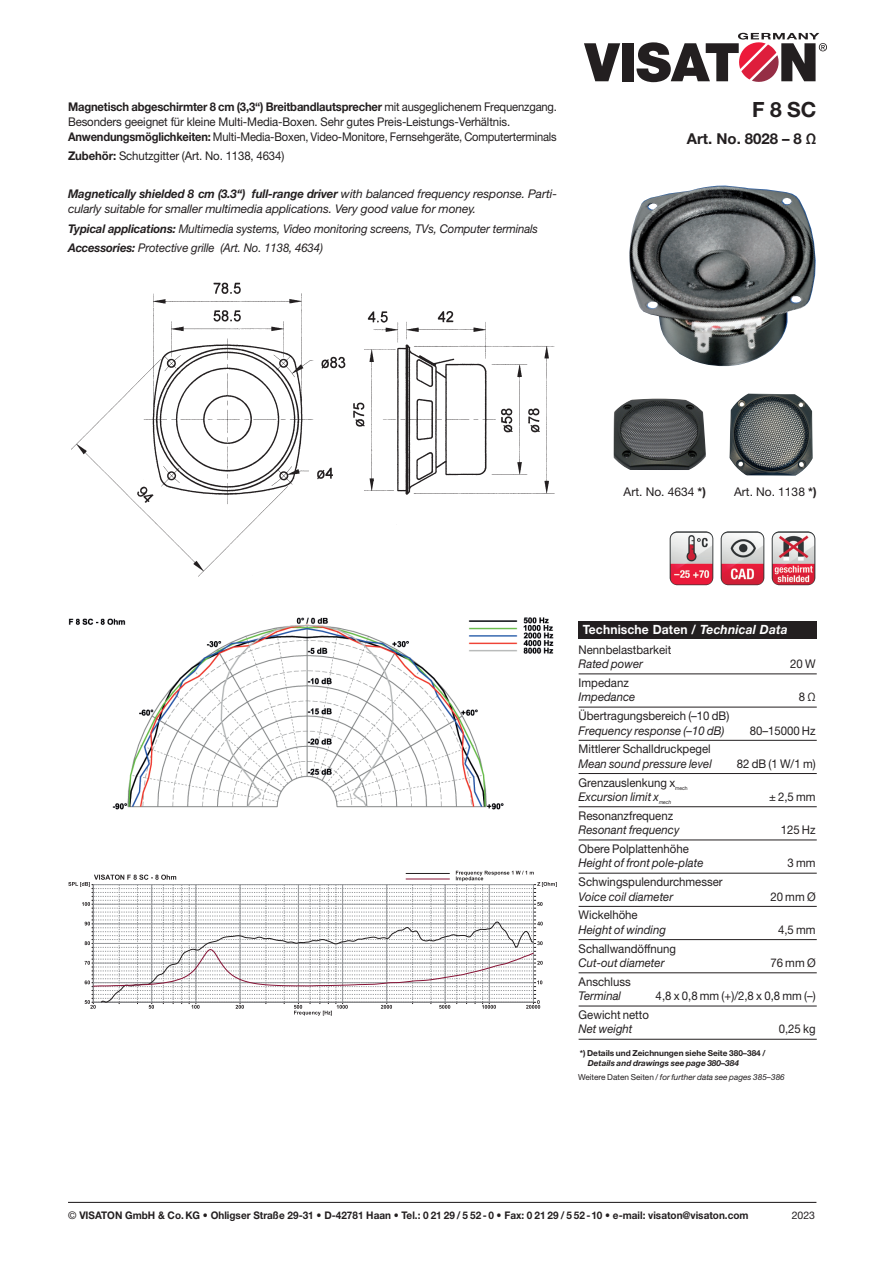
<style>
.page{position:relative;width:893px;height:1263px;background:#fff}
.page>*{position:absolute;margin:0;border:0;box-sizing:border-box;transform-origin:0 0}
.t1{font:700 21px "Helvetica Neue LT Std";color:#231f20}
.t2{font:700 15px "Helvetica Neue LT Std";color:#231f20}
.t3{font:700 12.75px "Helvetica Neue LT Std";letter-spacing:.01em;color:#fff;scale:.95 1}
.t4{font:12px "Helvetica Neue LT Std";color:#231f20;scale:.95 1}
.t5{font:italic 12px/19.2px "Helvetica Neue LT Std";color:#231f20;scale:.95 1}
.t6{font:12px/15px "Helvetica Neue LT Std";color:#231f20;scale:.94 1}
.t7{font:italic 12px/15px "Helvetica Neue LT Std";color:#231f20}
.t8{font:12px "Helvetica Neue LT Std";color:#231f20}
.t9{font:700 10.5px "Helvetica Neue LT Std";color:#231f20;scale:.95 1}
.t10{font:10.5px "Helvetica Neue LT Std";color:#231f20}
.t11{font:italic 700 8.25px/14.2px "Helvetica Neue LT Std";color:#231f20}
.t12{font:700 8.25px "Helvetica Neue LT Std";color:#231f20}
.t13{font:5.25px "Helvetica Neue LT Std";color:#231f20;scale:.95 1}
.t14{font:italic 5.25px "Helvetica Neue LT Std";color:#231f20;scale:.95 1}
.s1{font-weight:700}
.s2{font-style:italic}
.s3{font-weight:400;font-style:normal}
.s4{font-weight:400}
</style>
<div class="page">
<svg style="left:584px;top:43px;width:36px;height:38px"></svg>
<div style="left:622px;top:43px;width:12px;height:38px;background:#231f20"></div>
<svg style="left:636px;top:33px;width:191px;height:50px"></svg>
<hr style="left:68px;top:1202px;width:748px;height:1px;background:#231f20">
<div style="left:578px;top:622px;width:239px;height:17px;background:#231f20"></div>
<hr style="left:579px;top:674px;width:238px;height:1px;background:#231f20">
<hr style="left:579px;top:707px;width:238px;height:1px;background:#231f20">
<hr style="left:579px;top:740px;width:238px;height:1px;background:#231f20">
<hr style="left:579px;top:773px;width:238px;height:1px;background:#231f20">
<hr style="left:579px;top:806px;width:238px;height:1px;background:#231f20">
<hr style="left:579px;top:840px;width:238px;height:1px;background:#231f20">
<hr style="left:579px;top:873px;width:238px;height:1px;background:#231f20">
<hr style="left:579px;top:906px;width:238px;height:1px;background:#231f20">
<hr style="left:579px;top:939px;width:238px;height:1px;background:#231f20">
<hr style="left:579px;top:972px;width:238px;height:1px;background:#231f20">
<hr style="left:579px;top:1006px;width:238px;height:1px;background:#231f20">
<hr style="left:579px;top:1039px;width:238px;height:1px;background:#231f20">
<img style="left:670px;top:531px;width:43px;height:54px">
<img style="left:721px;top:531px;width:43px;height:54px">
<img style="left:772px;top:531px;width:43px;height:54px">
<img style="left:629px;top:186px;width:187px;height:180px">
<img style="left:729px;top:394px;width:84px;height:82px">
<img style="left:614px;top:398px;width:92px;height:72px">
<img style="left:71px;top:282px;width:484px;height:295px">
<img style="left:68px;top:617px;width:486px;height:193px">
<svg style="left:68px;top:871px;width:489px;height:144px"></svg>
<p class="t6" style="left:68px;top:99px;width:522px"><span class="s1">Magnetisch abgeschirmter 8 cm (3,3“) Breitbandlautsprecher</span> mit ausgeglichenem Frequenzgang.<br>Besonders geeignet für kleine Multi-Media-Boxen. Sehr gutes Preis-Leistungs-Verhältnis.<br><span class="s1">Anwendungsmöglichkeiten:</span> Multi-Media-Boxen, Video-Monitore, Fernsehgeräte, Computerterminals</p>
<p class="t4" style="left:68px;top:148px;width:229px"><span class="s1">Zubehör:</span> Schutzgitter (Art. No. 1138, 4634)</p>
<p class="t7" style="left:68px;top:186px;width:489px"><span class="s1">Magnetically shielded 8 cm (3.3“) full-range driver</span> with balanced frequency response. Parti&shy;cularly suitable for smaller multimedia applications. Very good value for money.</p>
<p class="t5" style="left:68px;top:219px;width:496px"><span class="s1">Typical applications:</span> Multimedia systems, Video monitoring screens, TVs, Computer terminals<br><span class="s1">Accessories:</span> Protective grille (Art. No. 1138, 4634)</p>
<h1 class="t1" style="left:752px;top:97px;width:66px">F 8 SC</h1>
<p class="t2" style="left:687px;top:129px;width:131px">Art. No. 8028 – 8 Ω</p>
<p class="t8" style="left:624px;top:485px;width:84px">Art. No. 4634 <span class="s1">*)</span></p>
<p class="t8" style="left:734px;top:485px;width:84px">Art. No. 1138 <span class="s1">*)</span></p>
<p class="t3" style="left:583px;top:621px;width:217px">Technische Daten / <span class="s2">Technical Data</span></p>
<p class="t4" style="left:579px;top:642px;width:99px">Nennbelastbarkeit</p>
<p class="t5" style="left:579px;top:654px;width:69px">Rated power</p>
<p class="t4" style="left:790px;top:657px;width:28px">20 W</p>
<p class="t4" style="left:579px;top:675px;width:54px">Impedanz</p>
<p class="t5" style="left:579px;top:687px;width:61px">Impedance</p>
<p class="t4" style="left:799px;top:690px;width:19px">8 Ω</p>
<p class="t4" style="left:579px;top:709px;width:160px">Übertragungsbereich (–10 dB)</p>
<p class="t5" style="left:579px;top:720px;width:155px">Frequency response (–10 dB)</p>
<p class="t4" style="left:750px;top:723px;width:71px">80–15000 Hz</p>
<p class="t4" style="left:579px;top:742px;width:141px">Mittlerer Schalldruckpegel</p>
<p class="t5" style="left:579px;top:754px;width:142px">Mean sound pressure level</p>
<p class="t4" style="left:737px;top:756px;width:84px">82 dB (1 W/1 m)</p>
<p class="t4" style="left:579px;top:775px;width:103px">Grenzauslenkung x</p>
<p class="t13" style="left:675px;top:784px;width:15px">mech</p>
<p class="t5" style="left:579px;top:787px;width:86px">Excursion limit x</p>
<p class="t14" style="left:659px;top:799px;width:15px">mech</p>
<p class="t4" style="left:769px;top:789px;width:51px">± 2,5 mm</p>
<p class="t4" style="left:579px;top:808px;width:101px">Resonanzfrequenz</p>
<p class="t5" style="left:579px;top:820px;width:108px">Resonant frequency</p>
<p class="t4" style="left:781px;top:823px;width:38px">125 Hz</p>
<p class="t4" style="left:579px;top:841px;width:118px">Obere Polplattenhöhe</p>
<p class="t5" style="left:579px;top:853px;width:133px">Height of front pole-plate</p>
<p class="t4" style="left:788px;top:856px;width:31px">3 mm</p>
<p class="t4" style="left:579px;top:875px;width:153px">Schwingspulendurchmesser</p>
<p class="t5" style="left:579px;top:886px;width:101px">Voice coil diameter</p>
<p class="t4" style="left:770px;top:889px;width:49px">20 mm Ø</p>
<p class="t4" style="left:579px;top:908px;width:64px">Wickelhöhe</p>
<p class="t5" style="left:579px;top:920px;width:94px">Height of winding</p>
<p class="t4" style="left:778px;top:922px;width:41px">4,5 mm</p>
<p class="t4" style="left:579px;top:941px;width:104px">Schallwandöffnung</p>
<p class="t5" style="left:579px;top:953px;width:92px">Cut-out diameter</p>
<p class="t4" style="left:770px;top:955px;width:49px">76 mm Ø</p>
<p class="t4" style="left:579px;top:974px;width:56px">Anschluss</p>
<p class="t5" style="left:579px;top:986px;width:46px">Terminal</p>
<p class="t4" style="left:656px;top:989px;width:170px">4,8 x 0,8 mm (+)/2,8 x 0,8 mm (–)</p>
<p class="t4" style="left:579px;top:1007px;width:76px">Gewicht netto</p>
<p class="t5" style="left:579px;top:1019px;width:58px">Net weight</p>
<p class="t4" style="left:779px;top:1022px;width:40px">0,25 kg</p>
<p class="t12" style="left:580px;top:1048px;width:187px">*) Details und Zeichnungen siehe Seite 380–384 /</p>
<p class="t11" style="left:578px;top:1055px;width:208px;text-indent:10px">Details and drawings see page 380–384<br><span class="s3">Weitere Daten Seiten /</span> <span class="s4">for further data see pages 385–386</span></p>
<p class="t9" style="left:68px;top:1209px;width:718px"><span class="s4">©</span> VISATON GmbH &amp; Co. KG • Ohligser Straße 29-31 • D-42781 Haan • Tel.: 0 21 29 / 5 52- 0 • Fax: 0 21 29 / 5 52 -10 • e-mail: visaton@visaton.com</p>
<p class="t10" style="left:792px;top:1209px;width:25px">2023</p>
</div>
